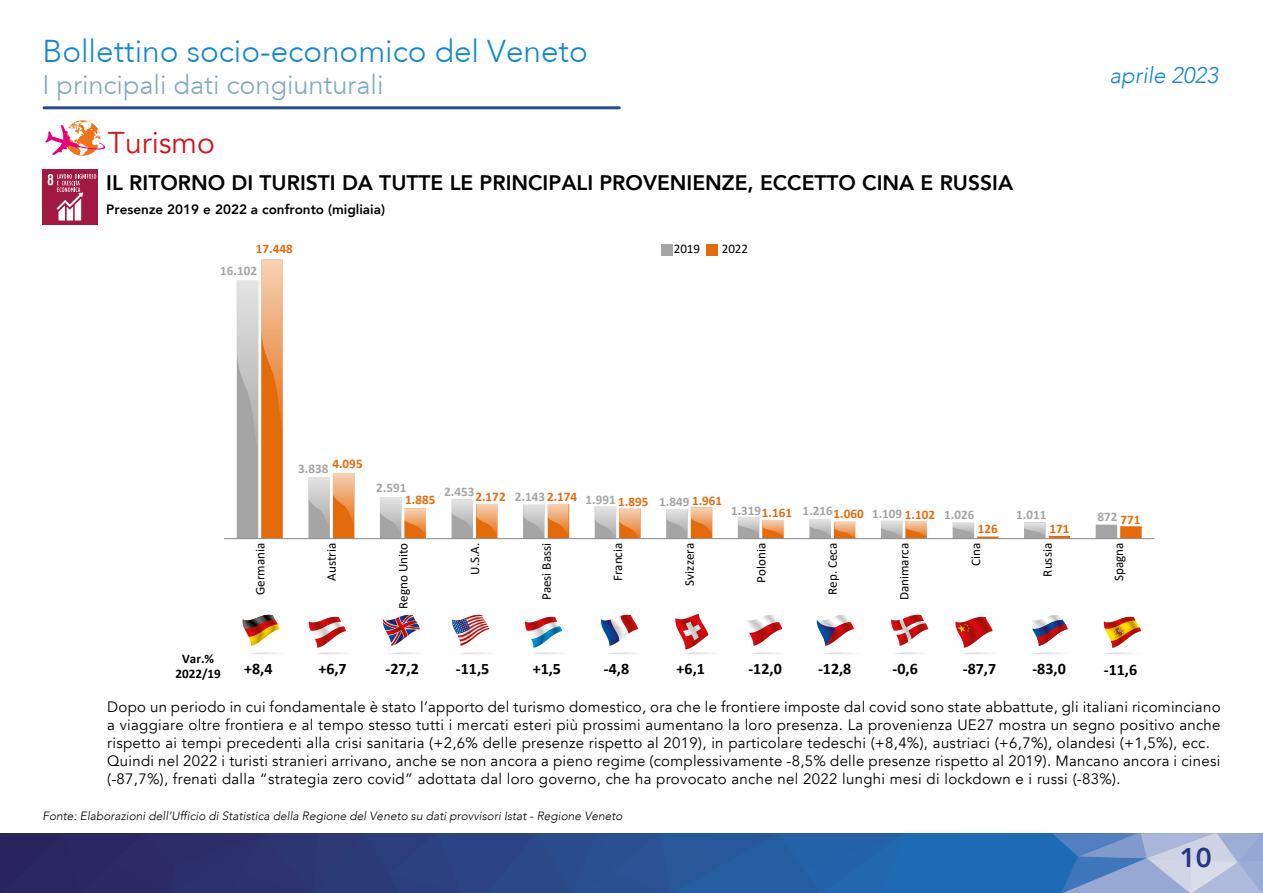
<style>
.page{position:relative;width:1263px;height:893px;background:#fff}
.page>*{position:absolute;margin:0;border:0;box-sizing:border-box;transform-origin:0 0}
.t1{font:300 31.5px "Avenir";color:#1488ca}
.t2{font:30px "Avenir";color:#ce181c}
.t3{font:300 27px "Avenir";color:#7eaac0}
.t4{font:800 27px "Avenir";color:#283583}
.t5{font:italic 300 22.5px "Avenir";color:#1488ca}
.t6{font:800 21px "Avenir";color:#000}
.t7{font:700 16.05px "Calibri";color:#000}
.t8{font:15px/18px "Avenir";letter-spacing:.02em;color:#000}
.t9{font:800 13.5px "Avenir";color:#000}
.t10{font:13.05px "Calibri";letter-spacing:.005em;color:#010202}
.t11{font:700 13.05px "Calibri";letter-spacing:.005em;color:#a6a5a5}
.t12{font:700 13.05px "Calibri";letter-spacing:.005em;color:#e46b0c}
.t13{font:700 13.05px/15.8px "Calibri";color:#000;text-align:center}
.t14{font:italic 300 12px "Avenir";color:#000}
.s1{color:#e46b0c}
</style>
<div class="page">
<svg style="left:0;top:833px;width:1263px;height:60px"></svg>
<hr style="left:44px;top:106px;width:575px;height:3px;background:#254a94">
<svg style="left:45px;top:121px;width:61px;height:35px"></svg>
<div style="left:43px;top:169px;width:55px;height:56px;background:#a21942"></div>
<svg style="left:48px;top:174px;width:48px;height:46px"></svg>
<div style="left:661px;top:244px;width:11px;height:11px;background:#a6a5a5"></div>
<div style="left:707px;top:244px;width:11px;height:11px;background:#e46b0c"></div>
<svg style="left:261px;top:465px;width:881px;height:73px"></svg>
<hr style="left:224px;top:538px;width:930px;height:1px;background:#888989">
<svg style="left:308px;top:473px;width:46px;height:57px"></svg>
<svg style="left:380px;top:497px;width:46px;height:39px"></svg>
<svg style="left:451px;top:499px;width:46px;height:38px"></svg>
<svg style="left:523px;top:503px;width:46px;height:34px"></svg>
<svg style="left:595px;top:507px;width:45px;height:33px"></svg>
<svg style="left:666px;top:507px;width:46px;height:27px"></svg>
<svg style="left:738px;top:517px;width:46px;height:21px"></svg>
<svg style="left:809px;top:519px;width:47px;height:20px"></svg>
<svg style="left:881px;top:521px;width:46px;height:18px"></svg>
<svg style="left:952px;top:522px;width:22px;height:13px"></svg>
<svg style="left:1024px;top:523px;width:21px;height:14px"></svg>
<svg style="left:237px;top:259px;width:46px;height:206px"></svg>
<svg style="left:242px;top:615px;width:38px;height:40px"></svg>
<svg style="left:308px;top:617px;width:38px;height:38px"></svg>
<svg style="left:382px;top:615px;width:38px;height:40px"></svg>
<svg style="left:452px;top:615px;width:38px;height:40px"></svg>
<svg style="left:525px;top:617px;width:38px;height:38px"></svg>
<svg style="left:601px;top:615px;width:37px;height:40px"></svg>
<svg style="left:675px;top:614px;width:37px;height:41px"></svg>
<svg style="left:747px;top:615px;width:36px;height:40px"></svg>
<svg style="left:816px;top:615px;width:38px;height:40px"></svg>
<svg style="left:891px;top:615px;width:38px;height:40px"></svg>
<svg style="left:955px;top:617px;width:38px;height:38px"></svg>
<svg style="left:1032px;top:615px;width:36px;height:40px"></svg>
<svg style="left:1103px;top:617px;width:38px;height:38px"></svg>
<h1 class="t1" style="left:43px;top:32px;width:547px">Bollettino socio-economico del Veneto</h1>
<h3 class="t3" style="left:43px;top:69px;width:342px">I principali dati congiunturali</h3>
<h2 class="t2" style="left:108px;top:125px;width:109px">Turismo</h2>
<h3 class="t6" style="left:106px;top:167px;width:908px">IL RITORNO DI TURISTI DA TUTTE LE PRINCIPALI PROVENIENZE, ECCETTO CINA E RUSSIA</h3>
<p class="t9" style="left:106px;top:199px;width:280px">Presenze 2019 e 2022 a confronto (migliaia)</p>
<p class="t12" style="left:256px;top:240px;width:38px">17.448</p>
<p class="t11" style="left:220px;top:261px;width:38px">16.102</p>
<p class="t12" style="left:332px;top:454px;width:32px">4.095</p>
<p class="t11" style="left:298px;top:460px;width:32px">3.838</p>
<p class="t10" style="left:674px;top:240px;width:28px">2019</p>
<p class="t10" style="left:722px;top:240px;width:28px">2022</p>
<h3 class="t5" style="left:1109px;top:62px;width:110px">aprile 2023</h3>
<p class="t11" style="left:376px;top:479px;width:32px">2.591</p>
<p class="t11" style="left:444px;top:482px;width:32px">2.453</p>
<p class="t12" style="left:405px;top:491px;width:32px">1.885</p>
<p class="t12" style="left:475px;top:487px;width:32px">2.172</p>
<p class="t11" style="left:515px;top:487px;width:64px">2.143 <span class="s1">2.174</span></p>
<p class="t11" style="left:585px;top:491px;width:64px">1.991 <span class="s1">1.895</span></p>
<p class="t11" style="left:659px;top:492px;width:65px">1.849 <span class="s1">1.961</span></p>
<p class="t11" style="left:731px;top:502px;width:32px">1.319</p>
<p class="t11" style="left:803px;top:502px;width:32px">1.216</p>
<p class="t11" style="left:872px;top:505px;width:65px">1.109 <span class="s1">1.102</span></p>
<p class="t11" style="left:944px;top:505px;width:32px">1.026</p>
<p class="t11" style="left:1016px;top:505px;width:32px">1.011</p>
<p class="t11" style="left:1097px;top:507px;width:22px">872</p>
<p class="t12" style="left:762px;top:503px;width:32px">1.161</p>
<p class="t12" style="left:833px;top:505px;width:32px">1.060</p>
<p class="t12" style="left:1120px;top:511px;width:22px">771</p>
<p class="t12" style="left:978px;top:519px;width:22px">126</p>
<p class="t12" style="left:1049px;top:519px;width:22px">171</p>
<p class="t10" style="left:251px;top:595px;width:54px;rotate:-90deg">Germania</p>
<p class="t10" style="left:323px;top:581px;width:39px;rotate:-90deg">Austria</p>
<p class="t10" style="left:394px;top:609px;width:68px;rotate:-90deg">Regno Unito</p>
<p class="t10" style="left:466px;top:575px;width:33px;rotate:-90deg">U.S.A.</p>
<p class="t10" style="left:537px;top:600px;width:59px;rotate:-90deg">Paesi Bassi</p>
<p class="t10" style="left:609px;top:581px;width:40px;rotate:-90deg">Francia</p>
<p class="t10" style="left:680px;top:586px;width:44px;rotate:-90deg">Svizzera</p>
<p class="t10" style="left:752px;top:583px;width:41px;rotate:-90deg">Polonia</p>
<p class="t10" style="left:823px;top:595px;width:54px;rotate:-90deg">Rep. Ceca</p>
<p class="t10" style="left:895px;top:600px;width:59px;rotate:-90deg">Danimarca</p>
<p class="t10" style="left:967px;top:566px;width:25px;rotate:-90deg">Cina</p>
<p class="t10" style="left:1038px;top:576px;width:35px;rotate:-90deg">Russia</p>
<p class="t10" style="left:1110px;top:581px;width:40px;rotate:-90deg">Spagna</p>
<p class="t13" style="left:175px;top:650px;width:47px">Var.%<br>2022/19</p>
<p class="t7" style="left:244px;top:657px;width:30px">+8,4</p>
<p class="t7" style="left:318px;top:657px;width:30px">+6,7</p>
<p class="t7" style="left:385px;top:657px;width:35px">-27,2</p>
<p class="t7" style="left:456px;top:657px;width:35px">-11,5</p>
<p class="t7" style="left:533px;top:657px;width:30px">+1,5</p>
<p class="t7" style="left:604px;top:657px;width:27px">-4,8</p>
<p class="t7" style="left:677px;top:657px;width:30px">+6,1</p>
<p class="t7" style="left:748px;top:657px;width:35px">-12,0</p>
<p class="t7" style="left:818px;top:657px;width:35px">-12,8</p>
<p class="t7" style="left:892px;top:657px;width:27px">-0,6</p>
<p class="t7" style="left:963px;top:657px;width:35px">-87,7</p>
<p class="t7" style="left:1032px;top:657px;width:35px">-83,0</p>
<p class="t7" style="left:1104px;top:658px;width:35px">-11,6</p>
<p class="t8" style="left:107px;top:698px;width:1115px">Dopo un periodo in cui fondamentale è stato l’apporto del turismo domestico, ora che le frontiere imposte dal covid sono state abbattute, gli italiani ricominciano a viaggiare oltre frontiera e al tempo stesso tutti i mercati esteri più prossimi aumentano la loro presenza. La provenienza UE27 mostra un segno positivo anche rispetto ai tempi precedenti alla crisi sanitaria (+2,6% delle presenze rispetto al 2019), in particolare tedeschi (+8,4%), austriaci (+6,7%), olandesi (+1,5%), ecc.<br>Quindi nel 2022 i turisti stranieri arrivano, anche se non ancora a pieno regime (complessivamente -8,5% delle presenze rispetto al 2019). Mancano ancora i cinesi (-87,7%), frenati dalla “strategia zero covid” adottata dal loro governo, che ha provocato anche nel 2022 lunghi mesi di lockdown e i russi (-83%).</p>
<p class="t14" style="left:43px;top:809px;width:582px">Fonte: Elaborazioni dell’Ufficio di Statistica della Regione del Veneto su dati provvisori Istat - Regione Veneto</p>
<h3 class="t4" style="left:1180px;top:836px;width:33px">10</h3>
</div>
